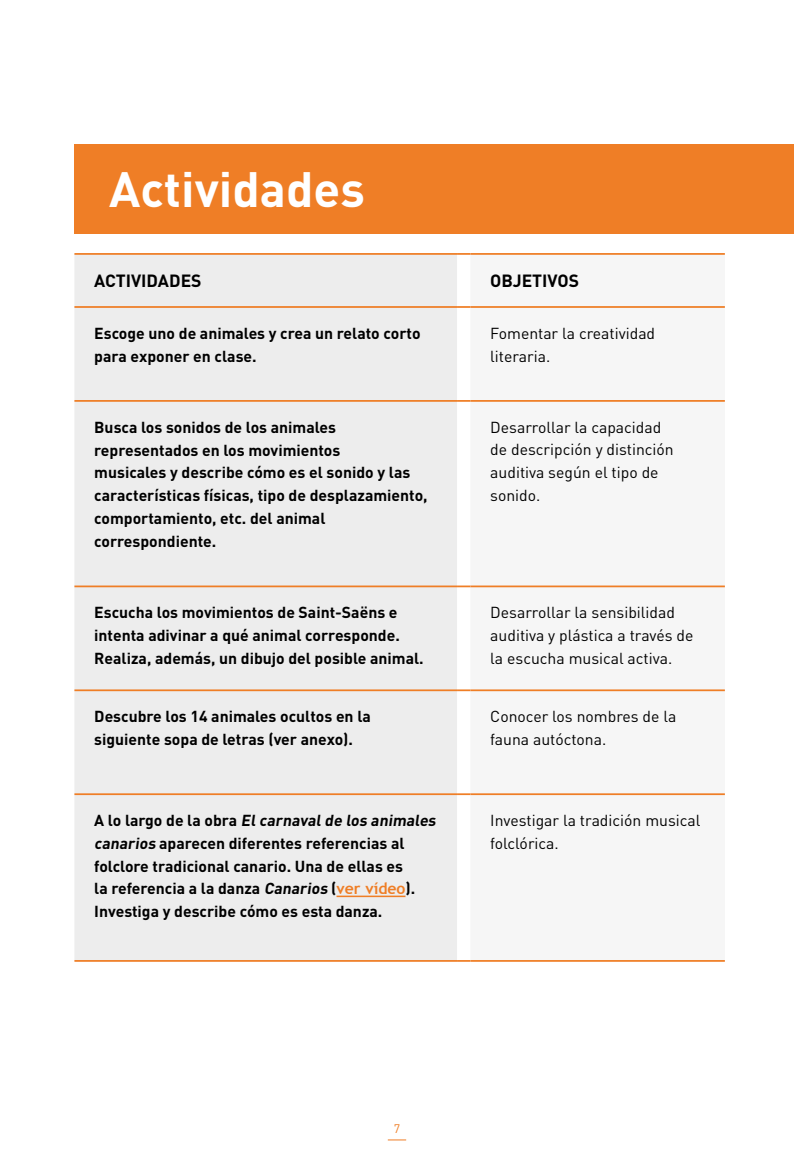
<style>
.page{position:relative;width:794px;height:1166px;background:#fff}
.page>*{position:absolute;margin:0;border:0;box-sizing:border-box;transform-origin:0 0}
.t1{font:700 49px "DIN Pro";color:#fff}
.t2{font:700 17.5px "DIN Pro";color:#000}
.t3{font:700 15.75px/22.8px "DIN Pro";color:#000}
.t4{font:15.75px/22.8px "DIN Pro";color:#000}
.t5{font:12.25px "DIN Pro";color:#ef7e26}
.s1{font-family:"Trebuchet MS";color:#ef7e26}
</style>
<div class="page">
<div style="left:74px;top:144px;width:720px;height:90px;background:#ef7e26"></div>
<div style="left:74px;top:255px;width:383px;height:705px;background:#ededed"></div>
<div style="left:470px;top:587px;width:255px;height:209px;background:#f6f6f6"></div>
<hr style="left:74px;top:253px;width:383px;height:2px;background:#ef7e26">
<svg style="left:457px;top:253px;width:13px;height:2px"></svg>
<hr style="left:470px;top:253px;width:255px;height:2px;background:#ef7e26">
<hr style="left:74px;top:306px;width:383px;height:2px;background:#ef7e26">
<svg style="left:457px;top:306px;width:13px;height:2px"></svg>
<hr style="left:470px;top:306px;width:255px;height:2px;background:#ef7e26">
<hr style="left:74px;top:400px;width:383px;height:2px;background:#ef7e26">
<svg style="left:457px;top:400px;width:13px;height:2px"></svg>
<hr style="left:470px;top:400px;width:255px;height:2px;background:#ef7e26">
<hr style="left:74px;top:585px;width:383px;height:2px;background:#ef7e26">
<svg style="left:457px;top:585px;width:13px;height:2px"></svg>
<hr style="left:470px;top:585px;width:255px;height:2px;background:#ef7e26">
<hr style="left:74px;top:689px;width:383px;height:2px;background:#ef7e26">
<svg style="left:457px;top:689px;width:13px;height:2px"></svg>
<hr style="left:470px;top:689px;width:255px;height:2px;background:#ef7e26">
<hr style="left:74px;top:793px;width:383px;height:2px;background:#ef7e26">
<svg style="left:457px;top:793px;width:13px;height:2px"></svg>
<hr style="left:470px;top:793px;width:255px;height:2px;background:#ef7e26">
<hr style="left:74px;top:960px;width:383px;height:2px;background:#ef7e26">
<svg style="left:457px;top:960px;width:13px;height:2px"></svg>
<hr style="left:470px;top:960px;width:255px;height:2px;background:#ef7e26">
<hr style="left:336px;top:895px;width:69px;height:2px;background:#ef7e26">
<svg style="left:388px;top:1139px;width:18px;height:1px"></svg>
<h1 class="t1" style="left:109px;top:156px;width:257px">Actividades</h1>
<p class="t2" style="left:94px;top:269px;width:109px">ACTIVIDADES</p>
<p class="t2" style="left:490px;top:269px;width:90px">OBJETIVOS</p>
<p class="t3" style="left:94px;top:321px;width:328px">Escoge uno de animales y crea un relato corto para exponer en clase.</p>
<p class="t4" style="left:490px;top:321px;width:166px">Fomentar la creatividad literaria.</p>
<p class="t3" style="left:94px;top:415px;width:335px">Busca los sonidos de los animales representados en los movimientos<br>musicales y describe cómo es el sonido y las características físicas, tipo de desplazamiento, comportamiento, etc. del animal correspondiente.</p>
<p class="t4" style="left:490px;top:415px;width:185px">Desarrollar la capacidad de descripción y distinción auditiva según el tipo de sonido.</p>
<p class="t3" style="left:94px;top:600px;width:331px">Escucha los movimientos de Saint-Saëns e intenta adivinar a qué animal corresponde.<br>Realiza, además, un dibujo del posible animal.</p>
<p class="t4" style="left:490px;top:600px;width:205px">Desarrollar la sensibilidad auditiva y plástica a través de la escucha musical activa.</p>
<p class="t3" style="left:94px;top:704px;width:278px">Descubre los 14 animales ocultos en la siguiente sopa de letras (ver anexo).</p>
<p class="t4" style="left:490px;top:704px;width:188px">Conocer los nombres de la fauna autóctona.</p>
<p class="t3" style="left:94px;top:808px;width:346px">A lo l a rg o d e l a o b ra Elcarnavalde los animales canarios aparecen diferentes referencias al folclore tradicional canario. Una de ellas es<br>la referencia a la danza Canarios (<span class="s1">ver vídeo</span>).<br>Investiga y describe cómo es esta danza.</p>
<p class="t4" style="left:490px;top:808px;width:212px">Investigar la tradición musical folclórica.</p>
<p class="t5" style="left:394px;top:1120px;width:8px">7</p>
</div>
